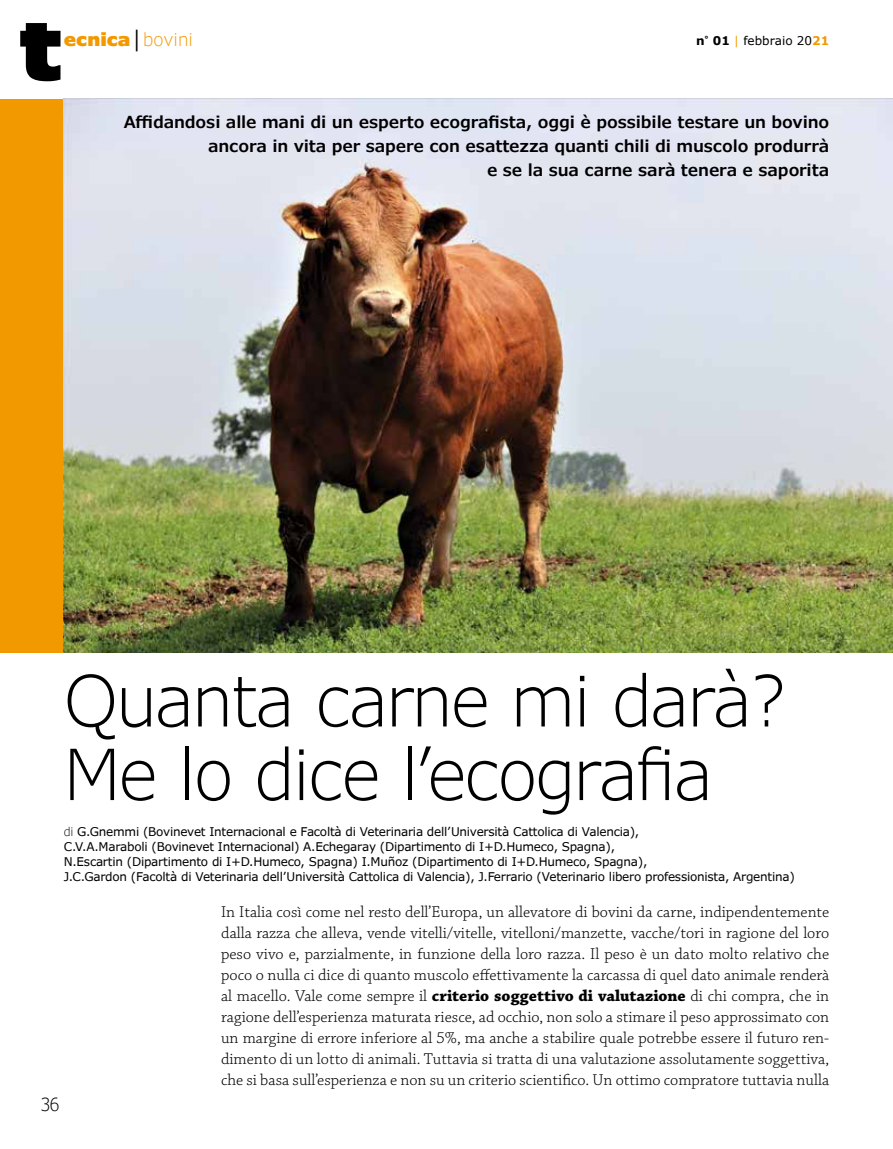
<style>
.page{position:relative;width:893px;height:1149px;background:#fff}
.page>*{position:absolute;margin:0;border:0;box-sizing:border-box;transform-origin:0 0}
.t1{font:300 70.5px/73.5px "Verdana Pro";letter-spacing:-.03em;color:#000}
.t2{font:900 18px "Verdana Pro";color:#f39900}
.t3{font:300 condensed 18px "Verdana Pro";color:#000}
.t4{font:300 16.5px/21px "Chaparral Pro";color:#000;text-align:justify}
.t5{font:600 16.5px/24px "Verdana Pro";letter-spacing:-.01em;color:#000;text-align:right}
.t6{font:12px/15px "Verdana Pro";letter-spacing:-.02em;color:#000}
.t7{font:12px "Verdana Pro";color:#000}
.s1{color:#000}
.s2{font-weight:300}
.s3{font-weight:700}
.s4{color:#f39900}
.s5{font-weight:700;color:#f39900}
</style>
<div class="page">
<div style="left:0;top:99px;width:893px;height:553px;background:#f39900"></div>
<img style="left:64px;top:99px;width:829px;height:553px">
<svg style="left:20px;top:23px;width:41px;height:58px"></svg>
<p class="t2" style="left:64px;top:27px;width:131px">ecnica<span class="s1">│</span><span class="s2">bovini</span></p>
<p class="t7" style="left:696px;top:33px;width:135px"><span class="s3">n</span><sup>°</sup> <span class="s3">01</span> <span class="s4">|</span> febbraio 20<span class="s5">21</span></p>
<p class="t5" style="left:124px;top:110px;width:707px">Affidandosi alle mani di un esperto ecografista, oggi è possibile testare un bovino ancora in vita per sapere con esattezza quanti chili di muscolo produrrà<br>e se la sua carne sarà tenera e saporita</p>
<h1 class="t1" style="left:64px;top:665px;width:723px">Quanta carne mi darà?<br>Me lo dice l’ecografia</h1>
<p class="t6" style="left:64px;top:823px;width:733px"><span class="s2">di</span> G.Gnemmi (Bovinevet Internacional e Facoltà di Veterinaria dell’Università Cattolica di Valencia),<br>C.V.A.Maraboli (Bovinevet Internacional) A.Echegaray (Dipartimento di I+D.Humeco, Spagna),<br>N.Escartin (Dipartimento di I+D.Humeco, Spagna) I.Muñoz (Dipartimento di I+D.Humeco, Spagna),<br>J.C.Gardon (Facoltà di Veterinaria dell’Università Cattolica di Valencia), J.Ferrario (Veterinario libero professionista, Argentina)</p>
<p class="t3" style="left:41px;top:1092px;width:19px">36</p>
<p class="t4" style="left:221px;top:901px;width:610px">In Italia così come nel resto dell’Europa, un allevatore di bovini da carne, indipendentemente dalla razza che alleva, vende vitelli/vitelle, vitelloni/manzette, vacche/tori in ragione del loro peso vivo e, parzialmente, in funzione della loro razza. Il peso è un dato molto relativo che poco o nulla ci dice di quanto muscolo effettivamente la carcassa di quel dato animale renderà al macello. Vale come sempre il <span class="s3">criterio soggettivo di valutazione</span> di chi compra, che in ragione dell’esperienza maturata riesce, ad occhio, non solo a stimare il peso approssimato con un margine di errore inferiore al 5%, ma anche a stabilire quale potrebbe essere il futuro ren&shy;dimento di un lotto di animali. Tuttavia si tratta di una valutazione assolutamente soggettiva, che si basa sull’esperienza e non su un criterio scientifico. Un ottimo compratore tuttavia nulla</p>
</div>
